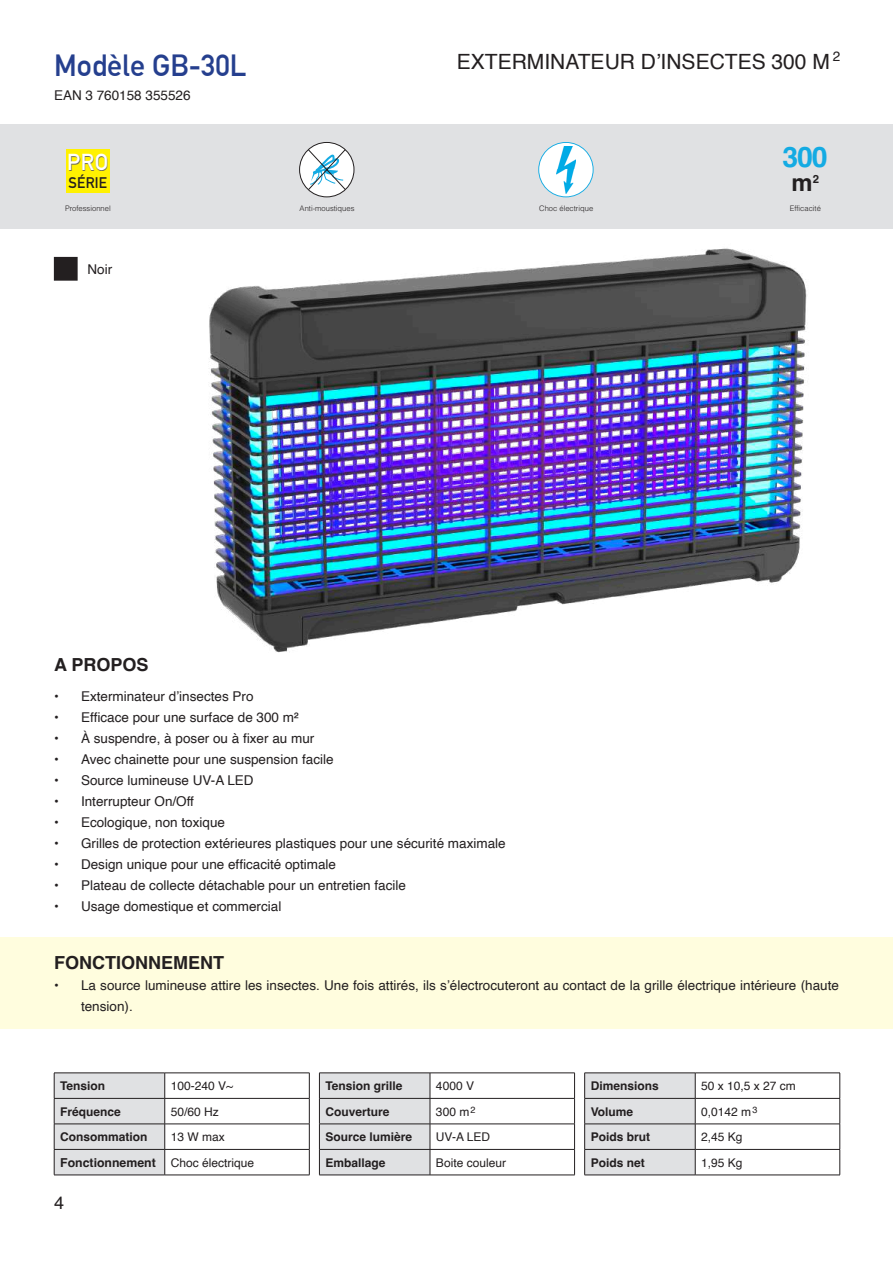
<style>
.page{position:relative;width:893px;height:1263px;background:#fff}
.page>*{position:absolute;margin:0;border:0;box-sizing:border-box;transform-origin:0 0}
.t1{font:700 30px "DIN Alternate";color:#253f8e}
.t2{font:700 28.5px "Helvetica";color:#14abe3}
.t3{font:700 23.7px "Helvetica";color:#231f20}
.t4{font:700 22.8px "DIN Alternate";color:#fff}
.t5{font:21px "Helvetica";color:#231f20}
.t6{font:700 18px "Helvetica";color:#231f20}
.t7{font:18px "Helvetica";color:#231f20}
.t8{font:700 15.15px "DIN Alternate";color:#231f20}
.t9{font:13.5px/21px "Helvetica";color:#231f20}
.t10{font:700 12.3px "Helvetica";color:#231f20}
.t11{font:700 12px "Helvetica";color:#231f20}
.t12{font:12px "Helvetica";color:#231f20}
.t13{font:300 7.65px "Helvetica";color:#231f20}
.s1{font-weight:400;font-size:12px}
</style>
<div class="page">
<img style="left:209px;top:248px;width:598px;height:405px">
<div style="left:0;top:124px;width:893px;height:104px;background:#e0e1e3"></div>
<div style="left:66px;top:149px;width:43px;height:43px;background:#fff101"></div>
<svg style="left:538px;top:142px;width:56px;height:55px"></svg>
<img style="left:556px;top:146px;width:20px;height:47px">
<hr style="left:54px;top:1072px;width:111px;height:1px;background:#231f20">
<hr style="left:165px;top:1098px;width:144px;height:1px;background:#231f20">
<hr style="left:165px;top:1124px;width:144px;height:1px;background:#231f20">
<hr style="left:165px;top:1149px;width:144px;height:1px;background:#231f20">
<svg style="left:309px;top:1073px;width:1px;height:102px"></svg>
<svg style="left:54px;top:1073px;width:111px;height:102px;background:#d6d7d9"></svg>
<hr style="left:54px;top:1175px;width:111px;height:1px;background:#231f20">
<hr style="left:165px;top:1072px;width:144px;height:1px;background:#231f20">
<hr style="left:165px;top:1175px;width:144px;height:1px;background:#231f20">
<hr style="left:319px;top:1072px;width:111px;height:1px;background:#231f20">
<hr style="left:430px;top:1098px;width:145px;height:1px;background:#231f20">
<hr style="left:430px;top:1124px;width:145px;height:1px;background:#231f20">
<hr style="left:430px;top:1149px;width:145px;height:1px;background:#231f20">
<svg style="left:574px;top:1073px;width:1px;height:102px"></svg>
<hr style="left:319px;top:1175px;width:111px;height:1px;background:#231f20">
<hr style="left:430px;top:1175px;width:145px;height:1px;background:#231f20">
<svg style="left:319px;top:1073px;width:112px;height:102px;background:#d3d4d6"></svg>
<hr style="left:430px;top:1072px;width:145px;height:1px;background:#231f20">
<hr style="left:695px;top:1072px;width:145px;height:1px;background:#231f20">
<hr style="left:695px;top:1098px;width:145px;height:1px;background:#231f20">
<hr style="left:695px;top:1124px;width:145px;height:1px;background:#231f20">
<hr style="left:695px;top:1149px;width:145px;height:1px;background:#231f20">
<svg style="left:584px;top:1073px;width:112px;height:102px;background:#d5d5d7"></svg>
<svg style="left:839px;top:1073px;width:1px;height:102px"></svg>
<hr style="left:584px;top:1175px;width:111px;height:1px;background:#231f20">
<hr style="left:695px;top:1175px;width:145px;height:1px;background:#231f20">
<hr style="left:584px;top:1072px;width:111px;height:1px;background:#231f20">
<svg style="left:300px;top:142px;width:54px;height:55px"></svg>
<div style="left:299px;top:142px;width:55px;height:55px;border:1px solid #231f20;border-radius:50%"></div>
<svg style="left:307px;top:148px;width:40px;height:43px;background:#cde2ea"></svg>
<div style="left:54px;top:257px;width:23px;height:23px;background:#231f20"></div>
<div style="left:0;top:937px;width:893px;height:92px;background:#fffdde"></div>
<h1 class="t1" style="left:54px;top:43px;width:194px">Modèle GB-30L</h1>
<h3 class="t5" style="left:457px;top:45px;width:385px">EXTERMINATEUR D’INSECTES 300 M <sup>2</sup></h3>
<p class="t9" style="left:54px;top:86px;width:138px">EAN 3 760158 355526</p>
<h3 class="t4" style="left:67px;top:145px;width:43px">PRO</h3>
<p class="t8" style="left:69px;top:171px;width:40px">SÉRIE</p>
<p class="t13" style="left:65px;top:202px;width:47px">Professionnel</p>
<p class="t9" style="left:88px;top:259px;width:26px">Noir</p>
<p class="t13" style="left:300px;top:202px;width:56px">Anti-moustiques</p>
<h2 class="t2" style="left:782px;top:134px;width:47px">300</h2>
<h3 class="t3" style="left:791px;top:164px;width:29px">m<sup>2</sup></h3>
<p class="t13" style="left:539px;top:202px;width:55px">Choc électrique</p>
<p class="t13" style="left:790px;top:202px;width:33px">Efficacité</p>
<h3 class="t6" style="left:54px;top:654px;width:96px">A PROPOS</h3>
<p class="t9" style="left:54px;top:686px;width:201px">• Exterminateur d’insectes Pro</p>
<p class="t9" style="left:54px;top:707px;width:246px">• Efficace pour une surface de 300 m²</p>
<p class="t9" style="left:54px;top:728px;width:262px">• À suspendre, à poser ou à fixer au mur</p>
<p class="t9" style="left:54px;top:749px;width:281px">• Avec chainette pour une suspension facile</p>
<p class="t9" style="left:54px;top:770px;width:201px">• Source lumineuse UV-A LED</p>
<p class="t9" style="left:54px;top:791px;width:142px">• Interrupteur On/Off</p>
<p class="t9" style="left:54px;top:812px;width:173px">• Ecologique, non toxique</p>
<p class="t9" style="left:54px;top:833px;width:453px">• Grilles de protection extérieures plastiques pour une sécurité maximale</p>
<p class="t9" style="left:54px;top:854px;width:284px">• Design unique pour une efficacité optimale</p>
<p class="t9" style="left:54px;top:875px;width:353px">• Plateau de collecte détachable pour un entretien facile</p>
<p class="t9" style="left:54px;top:896px;width:229px">• Usage domestique et commercial</p>
<h3 class="t6" style="left:54px;top:951px;width:171px">FONCTIONNEMENT</h3>
<p class="t9" style="left:81px;top:975px;width:759px;text-indent:-27px">• La source lumineuse attire les insectes. Une fois attirés, ils s’électrocuteront au contact de la grille électrique intérieure (haute tension).</p>
<p class="t11" style="left:60px;top:1078px;width:47px">Tension</p>
<p class="t12" style="left:171px;top:1077px;width:64px">100-240 V~</p>
<p class="t11" style="left:60px;top:1104px;width:62px">Fréquence</p>
<p class="t12" style="left:171px;top:1102px;width:50px">50/60 Hz</p>
<p class="t11" style="left:60px;top:1129px;width:89px">Consommation</p>
<p class="t12" style="left:171px;top:1128px;width:56px">13 W max</p>
<p class="t10" style="left:60px;top:1155px;width:195px">Fonctionnement <span class="s1">Choc électrique</span></p>
<h3 class="t7" style="left:54px;top:1189px;width:12px">4</h3>
<p class="t11" style="left:325px;top:1078px;width:79px">Tension grille</p>
<p class="t12" style="left:436px;top:1077px;width:40px">4000 V</p>
<p class="t11" style="left:325px;top:1104px;width:66px">Couverture</p>
<p class="t12" style="left:436px;top:1102px;width:41px">300 m<sup>2</sup></p>
<p class="t11" style="left:325px;top:1129px;width:88px">Source lumière</p>
<p class="t12" style="left:436px;top:1128px;width:56px">UV-A LED</p>
<p class="t11" style="left:325px;top:1155px;width:62px">Emballage</p>
<p class="t12" style="left:436px;top:1153px;width:72px">Boite couleur</p>
<p class="t11" style="left:591px;top:1078px;width:70px">Dimensions</p>
<p class="t12" style="left:701px;top:1077px;width:96px">50 x 10,5 x 27 cm</p>
<p class="t11" style="left:591px;top:1104px;width:44px">Volume</p>
<p class="t12" style="left:701px;top:1102px;width:58px">0,0142 m<sup>3</sup></p>
<p class="t11" style="left:591px;top:1129px;width:61px">Poids brut</p>
<p class="t12" style="left:701px;top:1128px;width:43px">2,45 Kg</p>
<p class="t11" style="left:591px;top:1155px;width:56px">Poids net</p>
<p class="t12" style="left:701px;top:1153px;width:43px">1,95 Kg</p>
</div>
